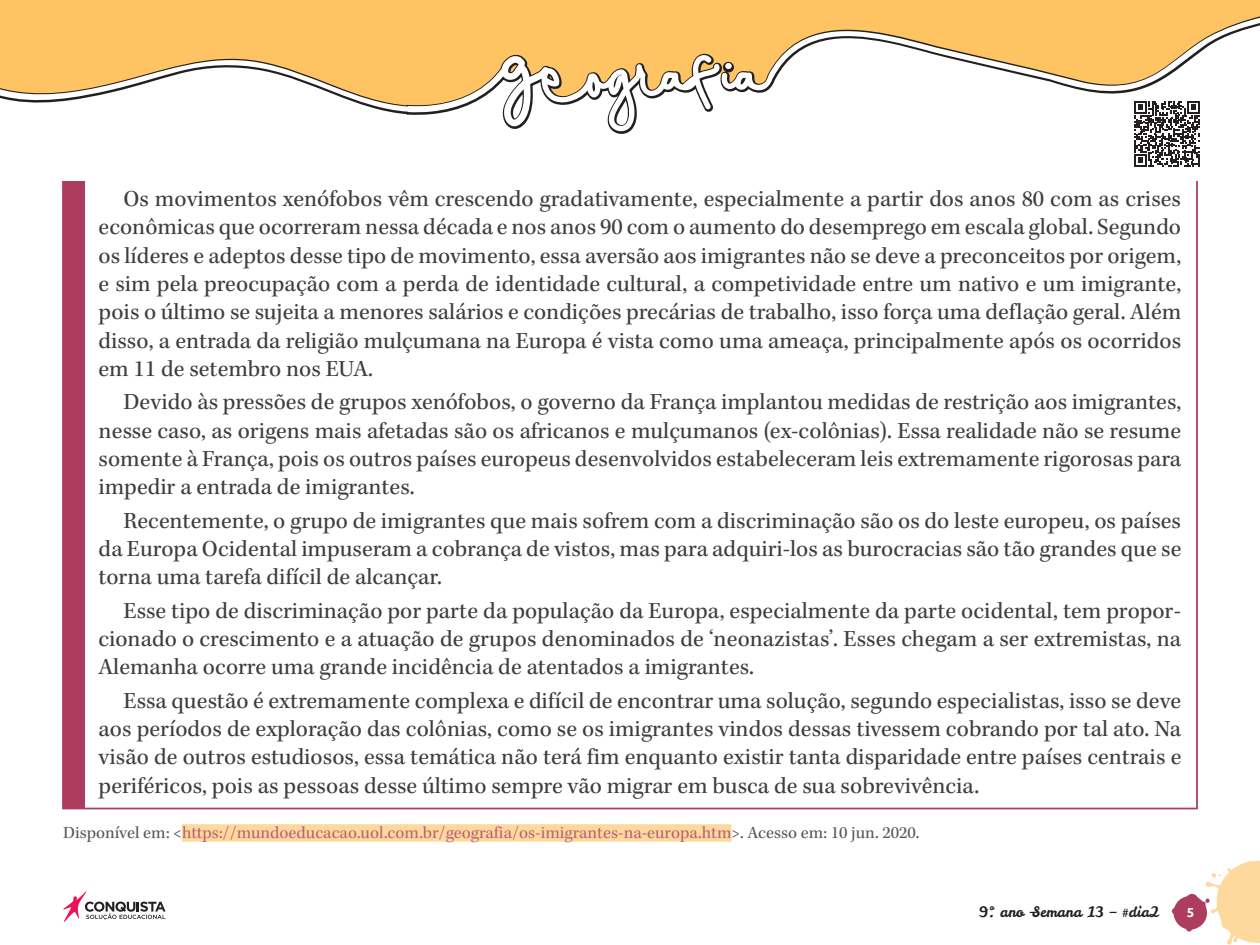
<style>
.page{position:relative;width:1260px;height:945px;background:#fff}
.page>*{position:absolute;margin:0;border:0;box-sizing:border-box;transform-origin:0 0}
.t1{font:23.62px/28.3px "Kepler Std";color:#3e3e3f;text-align:justify}
.t2{font:17.5px "Kepler Std";color:#bb6275}
.t3{font:14.35px "Leckerli One";color:#231f20}
.t4{font:700 13.12px "Ubuntu";color:#fff}
.s1{color:#57585a}
</style>
<div class="page">
<svg style="left:1172px;top:861px;width:88px;height:84px"></svg>
<svg style="left:63px;top:891px;width:103px;height:31px"></svg>
<svg style="left:0;top:0;width:1260px;height:134px;background:#fdcc7a"></svg>
<svg style="left:0;top:16px;width:1260px;height:115px;fill:#fec463"></svg>
<div style="left:182px;top:824px;width:549px;height:18px;background:#fed99e"></div>
<div style="left:63px;top:174px;width:22px;height:635px;background:#ad3c5e"></div>
<div style="left:24px;top:167px;width:1183px;height:13px;background:#fff"></div>
<svg style="left:1134px;top:101px;width:66px;height:66px"></svg>
<p class="t1" style="left:99px;top:185px;width:1084px;text-indent:25px">Os movimentos xenófobos vêm crescendo gradativamente, especialmente a partir dos anos 80 com as crises econômicas que ocorreram nessa década e nos anos 90 com o aumento do desemprego em escala global. Segundo os líderes e adeptos desse tipo de movimento, essa aversão aos imigrantes não se deve a preconceitos por origem, e sim pela preocupação com a perda de identidade cultural, a competividade entre um nativo e um imigrante, pois o último se sujeita a menores salários e condições precárias de trabalho, isso força uma deflação geral. Além disso, a entrada da religião mulçumana na Europa é vista como uma ameaça, principalmente após os ocorridos em 11 de setembro nos EUA.</p>
<p class="t1" style="left:99px;top:389px;width:1084px;text-indent:25px">Devido às pressões de grupos xenófobos, o governo da França implantou medidas de restrição aos imigrantes, nesse caso, as origens mais afetadas são os africanos e mulçumanos (ex-colônias). Essa realidade não se resume somente à França, pois os outros países europeus desenvolvidos estabeleceram leis extremamente rigorosas para impedir a entrada de imigrantes.</p>
<p class="t1" style="left:99px;top:507px;width:1084px;text-indent:25px">Recentemente, o grupo de imigrantes que mais sofrem com a discriminação são os do leste europeu, os países da Europa Ocidental impuseram a cobrança de vistos, mas para adquiri-los as burocracias são tão grandes que se torna uma tarefa difícil de alcançar.</p>
<p class="t1" style="left:99px;top:597px;width:1084px;text-indent:25px">Esse tipo de discriminação por parte da população da Europa, especialmente da parte ocidental, tem propor&shy;cionado o crescimento e a atuação de grupos denominados de ‘neonazistas’. Esses chegam a ser extremistas, na Alemanha ocorre uma grande incidência de atentados a imigrantes.</p>
<p class="t1" style="left:99px;top:687px;width:1084px;text-indent:25px">Essa questão é extremamente complexa e difícil de encontrar uma solução, segundo especialistas, isso se deve aos períodos de exploração das colônias, como se os imigrantes vindos dessas tivessem cobrando por tal ato. Na visão de outros estudiosos, essa temática não terá fim enquanto existir tanta disparidade entre países centrais e periféricos, pois as pessoas desse último sempre vão migrar em busca de sua sobrevivência.</p>
<p class="t2" style="left:63px;top:823px;width:858px"><span class="s1">Disponível em: &lt;</span>https://mundoeducacao.uol.com.br/geografia/os-imigrantes-na-europa.htm<span class="s1">&gt;. Acesso em: 10 jun. 2020.</span></p>
<p class="t3" style="left:979px;top:903px;width:182px">9º. ano –Semana 13 – #dia2</p>
<p class="t4" style="left:1187px;top:905px;width:9px">5</p>
</div>
